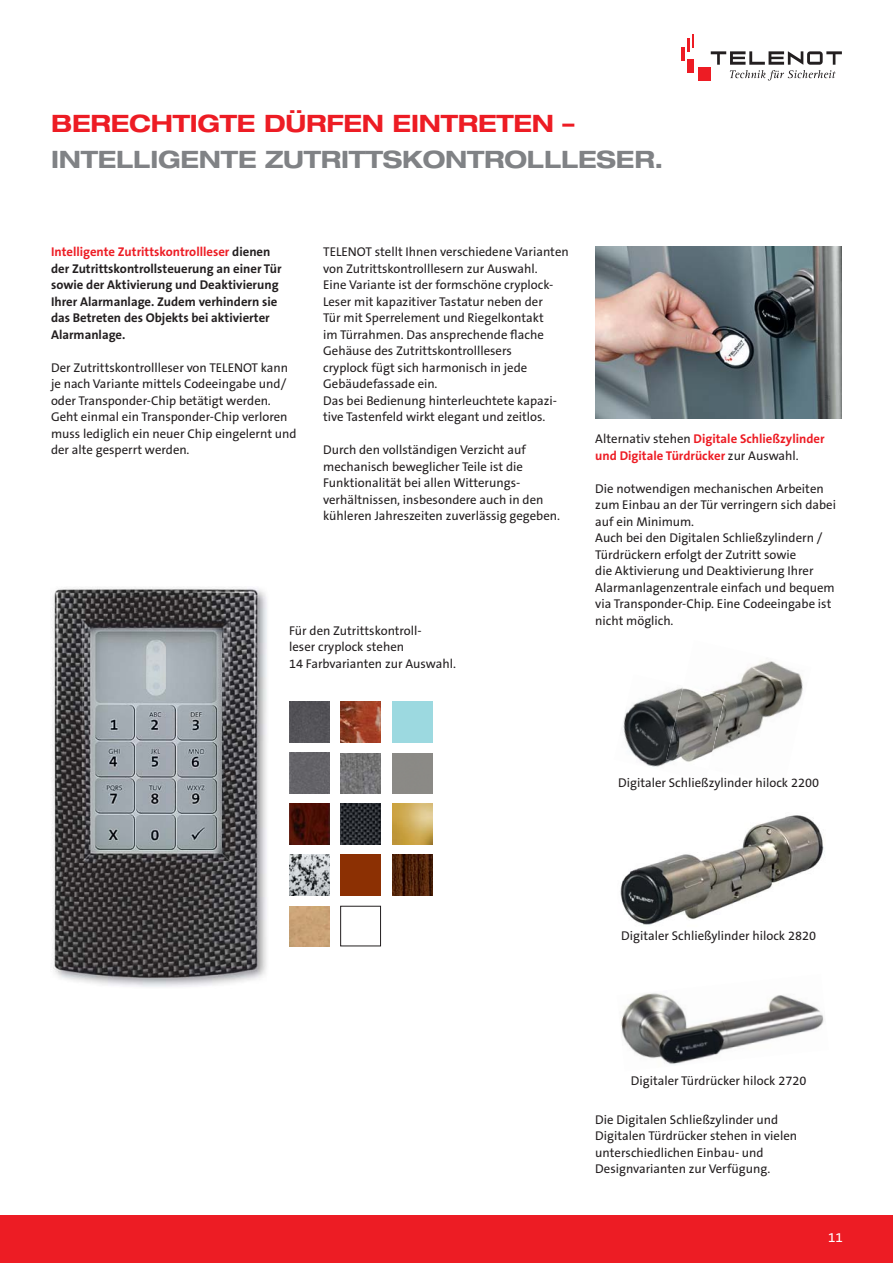
<style>
.page{position:relative;width:893px;height:1263px;background:#fff}
.page>*{position:absolute;margin:0;border:0;box-sizing:border-box;transform-origin:0 0}
.t1{font:700 expanded 24px "Helvetica Neue LT Pro";letter-spacing:-.01em;color:#808285}
.t2{font:700 expanded 24px "Helvetica Neue LT Pro";letter-spacing:-.01em;color:#ed1c24}
.t3{font:13.5px "The Sans B Plus W5 Plain";color:#fff}
.t4{font:12.75px/16.5px "The Sans B Plus W5 Plain";color:#231f20}
.t5{font:700 12.75px/16.5px "The Sans B Plus W7";color:#231f20}
.t6{font:700 12.75px/16.5px "The Sans B Plus W7";color:#ed1c24}
.s1{color:#ed1c24}
.s2{font-family:"The Sans B Plus W5 Plain";font-weight:400;color:#231f20}
</style>
<div class="page">
<div style="left:340px;top:906px;width:41px;height:40px;border:1px solid #231f20"></div>
<img style="left:289px;top:855px;width:40px;height:40px">
<img style="left:289px;top:804px;width:40px;height:40px">
<div style="left:289px;top:753px;width:40px;height:40px;background:#646368"></div>
<div style="left:289px;top:702px;width:40px;height:40px;background:#535257"></div>
<img style="left:289px;top:906px;width:41px;height:41px">
<div style="left:340px;top:854px;width:41px;height:41px;background:#8c3003"></div>
<img style="left:392px;top:854px;width:40px;height:41px">
<img style="left:340px;top:804px;width:40px;height:40px">
<img style="left:392px;top:804px;width:40px;height:40px">
<img style="left:340px;top:753px;width:41px;height:40px">
<img style="left:340px;top:702px;width:40px;height:40px">
<img style="left:52px;top:587px;width:215px;height:400px">
<img style="left:595px;top:247px;width:247px;height:172px">
<img style="left:621px;top:993px;width:203px;height:72px">
<img style="left:725px;top:661px;width:78px;height:85px">
<img style="left:623px;top:693px;width:43px;height:74px">
<img style="left:666px;top:687px;width:59px;height:77px">
<img style="left:620px;top:815px;width:204px;height:110px">
<div style="left:0;top:1215px;width:893px;height:48px;background:#ed1c24"></div>
<div style="left:698px;top:68px;width:13px;height:13px;background:#ed1c24"></div>
<svg style="left:681px;top:35px;width:13px;height:26px"></svg>
<div style="left:687px;top:59px;width:7px;height:13px;background:#ed1c24"></div>
<svg style="left:711px;top:51px;width:131px;height:30px"></svg>
<h1 class="t2" style="left:51px;top:110px;width:525px">BERECHTIGTE DÜRFEN EINTRETEN –</h1>
<h1 class="t1" style="left:51px;top:146px;width:614px">INTELLIGENTE ZUTRITTSKONTROLLLESER.</h1>
<p class="t5" style="left:51px;top:244px;width:232px"><span class="s1">Intelligente Zutrittskontrollleser</span> dienen der Zutrittskontrollsteuerung an einer Tür sowie der Aktivierung und Deaktivierung Ihrer Alarmanlage. Zudem verhindern sie das Betreten des Objekts bei aktivierter Alarmanlage.</p>
<p class="t4" style="left:51px;top:360px;width:247px">Der Zutrittskontrollleser von TELENOT kann je nach Variante mittels Codeeingabe und/ oder Transponder-Chip betätigt werden.<br>Geht einmal ein Transponder-Chip verloren muss lediglich ein neuer Chip eingelernt und der alte gesperrt werden.</p>
<p class="t4" style="left:323px;top:244px;width:247px">TELENOT stellt Ihnen verschiedene Varianten von Zutrittskontrolllesern zur Auswahl.<br>Eine Variante ist der formschöne cryplock-Leser mit kapazitiver Tastatur neben der<br>Tür mit Sperrelement und Riegelkontakt<br>im Türrahmen. Das ansprechende flache Gehäuse des Zutrittskontrolllesers<br>cryplock fügt sich harmonisch in jede Gebäudefassade ein.<br>Das bei Bedienung hinterleuchtete kapazi&shy;tive Tastenfeld wirkt elegant und zeitlos.</p>
<p class="t4" style="left:323px;top:442px;width:238px">Durch den vollständigen Verzicht auf mechanisch beweglicher Teile ist die Funktionalität bei allen Witterungs&shy;verhältnissen, insbesondere auch in den kühleren Jahreszeiten zuverlässig gegeben.</p>
<p class="t4" style="left:289px;top:622px;width:168px">Für den Zutrittskontroll-<br>leser cryplock stehen<br>14 Farbvarianten zur Auswahl.</p>
<p class="t6" style="left:595px;top:431px;width:231px"><span class="s2">Alternativ stehen</span> Digitale Schließzylinder und Digitale Türdrücker <span class="s2">zur Auswahl.</span></p>
<p class="t4" style="left:595px;top:481px;width:242px">Die notwendigen mechanischen Arbeiten zum Einbau an der Tür verringern sich dabei auf ein Minimum.<br>Auch bei den Digitalen Schließzylindern / Türdrückern erfolgt der Zutritt sowie<br>die Aktivierung und Deaktivierung Ihrer Alarmanlagenzentrale einfach und bequem via Transponder-Chip. Eine Codeeingabe ist nicht möglich.</p>
<p class="t4" style="left:691px;top:775px;width:19px">i ß</p>
<p class="t4" style="left:618px;top:775px;width:202px">Digitaler Schl e zylinder hilock 2200</p>
<p class="t4" style="left:621px;top:928px;width:196px">Digitaler Schließylinder hilock 2820</p>
<p class="t4" style="left:631px;top:1073px;width:177px">Digitaler Türdrücker hilock 2720</p>
<p class="t4" style="left:595px;top:1111px;width:203px">Die Digitalen Schließzylinder und Digitalen Türdrücker stehen in vielen unterschiedlichen Einbau- und Designvarianten zur Verfügung.</p>
<p class="t3" style="left:828px;top:1231px;width:16px">11</p>
</div>
